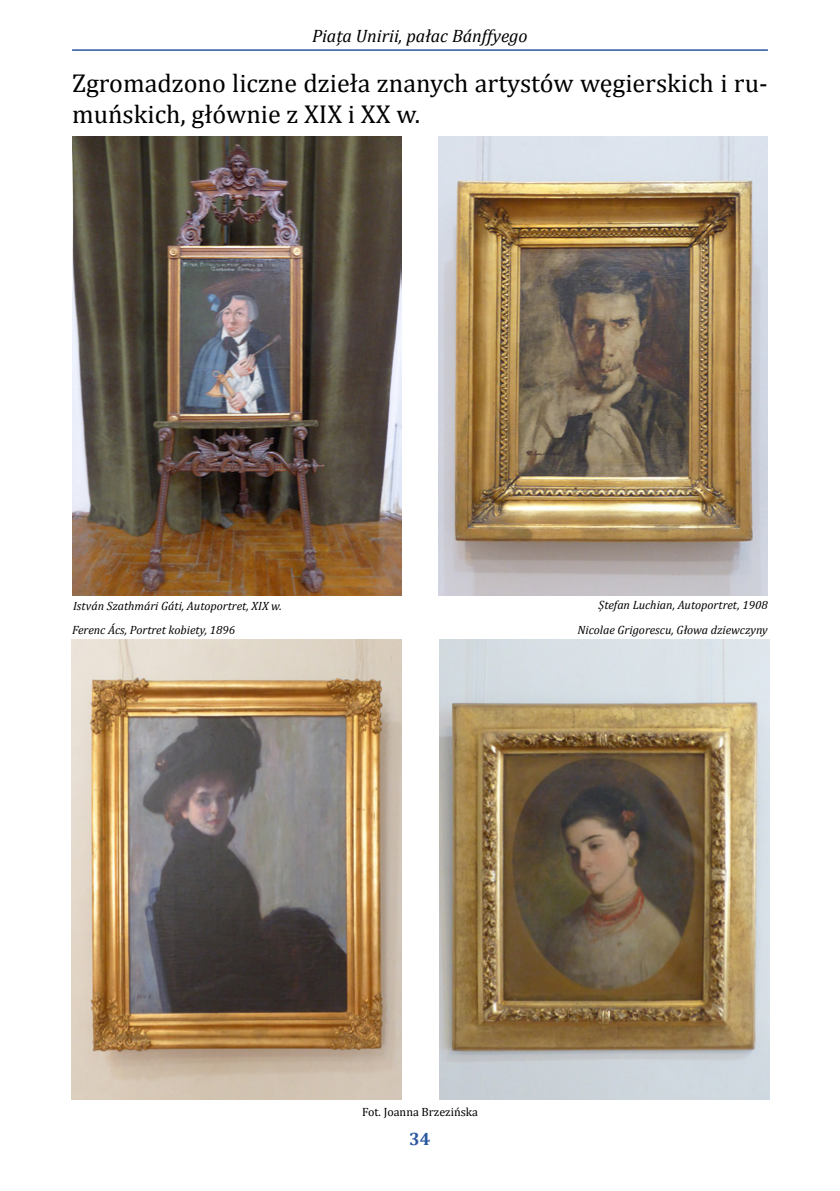
<style>
.page{position:relative;width:840px;height:1191px;background:#fff}
.page>*{position:absolute;margin:0;border:0;box-sizing:border-box;transform-origin:0 0}
.t1{font:26px/31.2px "Cambria";color:#000}
.t2{font:italic 18px "Cambria";color:#000}
.t3{font:700 18px "Cambria";color:#29569f}
.t4{font:italic 12px "Cambria";color:#000}
.t5{font:12px "Cambria";color:#000}
</style>
<div class="page">
<hr style="left:72px;top:49px;width:695px;height:2px;background:#29569f">
<img style="left:72px;top:136px;width:329px;height:459px">
<img style="left:72px;top:639px;width:329px;height:460px">
<img style="left:440px;top:639px;width:328px;height:460px">
<img style="left:438px;top:136px;width:329px;height:459px">
<h2 class="t2" style="left:312px;top:24px;width:217px">Piața Unirii, pałac Bánffyego</h2>
<h1 class="t1" style="left:72px;top:68px;width:696px">Zgromadzono liczne dzieła znanych artystów węgierskich i ru&shy;muńskich, głównie z XIX i XX w.</h1>
<p class="t4" style="left:73px;top:597px;width:210px">István Szathmári Gáti, Autoportret, XIX w.</p>
<p class="t4" style="left:72px;top:621px;width:165px">Ferenc Ács, Portret kobiety, 1896</p>
<p class="t4" style="left:598px;top:596px;width:170px">Ștefan Luchian, Autoportret, 1908</p>
<p class="t4" style="left:577px;top:621px;width:192px">Nicolae Grigorescu, Głowa dziewczyny</p>
<p class="t5" style="left:362px;top:1104px;width:117px">Fot. Joanna Brzezińska</p>
<h2 class="t3" style="left:409px;top:1126px;width:23px">34</h2>
</div>
